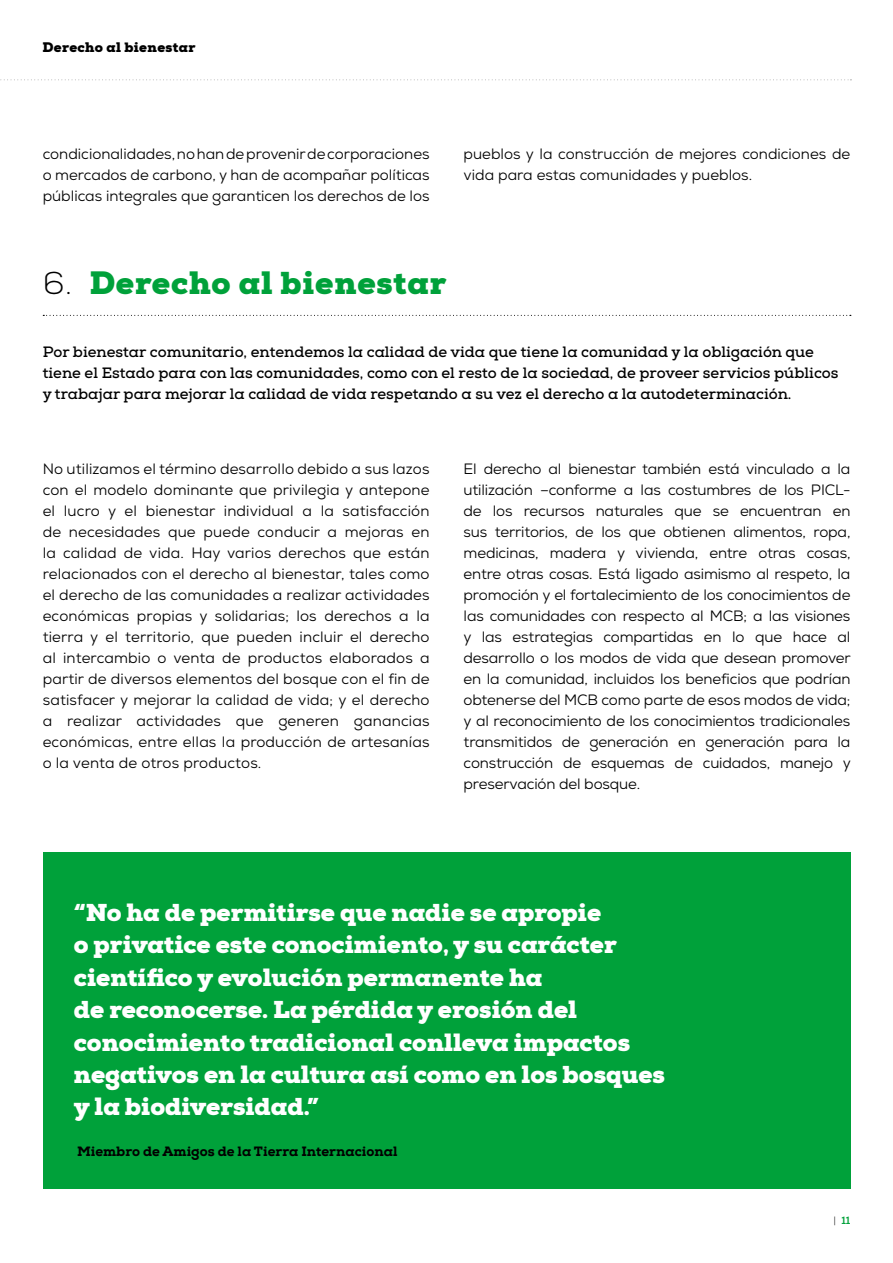
<style>
.page{position:relative;width:893px;height:1263px;background:#fff}
.page>*{position:absolute;margin:0;border:0;box-sizing:border-box;transform-origin:0 0}
.t1{font:900 31.5px "Nexa Slab";letter-spacing:.025em;color:#00a13a}
.t2{font:900 24.3px/32.4px "Nexa Slab";color:#fff}
.t3{font:15px/21px "Nexa";color:#000;text-align:justify}
.t4{font:700 15px/21px "Nexa Slab";color:#000}
.t5{font:800 13.5px "Nexa Slab";color:#000}
.t6{font:900 13.5px "Nexa Slab";letter-spacing:.025em;color:#000}
.t7{font:800 10.5px "Nexa Slab";color:#00a13a}
.s1{font-weight:300;color:#000}
</style>
<div class="page">
<svg style="left:0;top:79px;width:851px;height:1px"></svg>
<svg style="left:43px;top:315px;width:808px;height:1px"></svg>
<div style="left:43px;top:852px;width:808px;height:336px;background:#00a13a"></div>
<p class="t6" style="left:43px;top:41px;width:154px">Derecho al bienestar</p>
<p class="t3" style="left:43px;top:145px;width:388px">condicionalidades, no han de provenir de corporaciones o mercados de carbono, y han de acompañar políticas públicas integrales que garanticen los derechos de los</p>
<p class="t3" style="left:464px;top:145px;width:388px">pueblos y la construcción de mejores condiciones de vida para estas comunidades y pueblos.</p>
<h1 class="t1" style="left:43px;top:269px;width:405px"><span class="s1">6.</span> Derecho al bienestar</h1>
<p class="t4" style="left:43px;top:343px;width:797px">Por bienestar comunitario, entendemos la calidad de vida que tiene la comunidad y la obligación que tiene el Estado para con las comunidades, como con el resto de la sociedad, de proveer servicios públicos y trabajar para mejorar la calidad de vida respetando a su vez el derecho a la autodeterminación.</p>
<p class="t3" style="left:43px;top:460px;width:388px">No utilizamos el término desarrollo debido a sus lazos con el modelo dominante que privilegia y antepone el lucro y el bienestar individual a la satisfacción de necesidades que puede conducir a mejoras en la calidad de vida. Hay varios derechos que están relacionados con el derecho al bienestar, tales como el derecho de las comunidades a realizar actividades económicas propias y solidarias; los derechos a la tierra y el territorio, que pueden incluir el derecho al intercambio o venta de productos elaborados a partir de diversos elementos del bosque con el fin de satisfacer y mejorar la calidad de vida; y el derecho a realizar actividades que generen ganancias económicas, entre ellas la producción de artesanías o la venta de otros productos.</p>
<p class="t3" style="left:464px;top:460px;width:389px">El derecho al bienestar también está vinculado a la utilización –conforme a las costumbres de los PICL&shy;de los recursos naturales que se encuentran en sus territorios, de los que obtienen alimentos, ropa, medicinas, madera y vivienda, entre otras cosas, entre otras cosas. Está ligado asimismo al respeto, la promoción y el fortalecimiento de los conocimientos de las comunidades con respecto al MCB; a las visiones y las estrategias compartidas en lo que hace al desarrollo o los modos de vida que desean promover en la comunidad, incluidos los beneficios que podrían obtenerse del MCB como parte de esos modos de vida; y al reconocimiento de los conocimientos tradicionales transmitidos de generación en generación para la construcción de esquemas de cuidados, manejo y preservación del bosque.</p>
<p class="t2" style="left:74px;top:899px;width:593px">“No ha de permitirse que nadie se apropie<br>o privatice este conocimiento, y su carácter científico y evolución permanente ha<br>de reconocerse. La pérdida y erosión del conocimiento tradicional conlleva impactos negativos en la cultura así como en los bosques y la biodiversidad.”</p>
<p class="t5" style="left:77px;top:1146px;width:322px">Miembro de Amigos de la Tierra Internacional</p>
<p class="t7" style="left:834px;top:1216px;width:18px"><span class="s1">|</span> 11</p>
</div>
